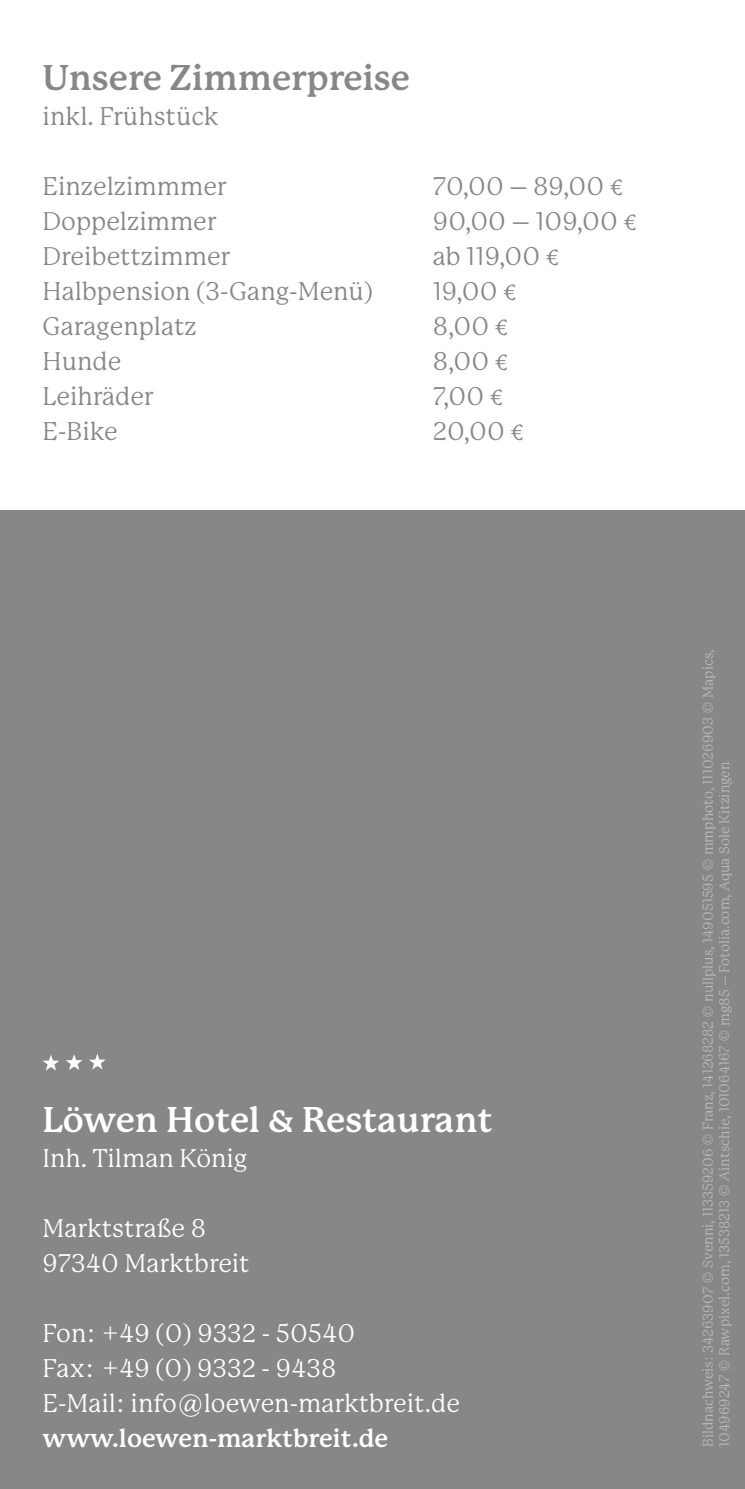
<style>
.page{position:relative;width:745px;height:1489px;background:#fff}
.page>*{position:absolute;margin:0;border:0;box-sizing:border-box;transform-origin:0 0}
.t1{font:700 35px "P22 Mackinac Pro";color:#fff}
.t2{font:700 35px "P22 Mackinac Pro";color:#878787}
.t3{font:25px "P22 Mackinac Pro";color:#878787}
.t4{font:25px/35px "P22 Mackinac Pro";color:#fff}
.t5{font:700 25px "P22 Mackinac Pro";color:#fff}
.t6{font:13.75px/16.5px "P22 Mackinac Pro";color:#bababa}
</style>
<div class="page">
<div style="left:0;top:510px;width:744px;height:978px;background:#878787"></div>
<svg style="left:43px;top:1055px;width:16px;height:15px"></svg>
<svg style="left:66px;top:1054px;width:16px;height:15px"></svg>
<svg style="left:89px;top:1054px;width:17px;height:15px"></svg>
<h1 class="t2" style="left:43px;top:58px;width:369px">Unsere Zimmerpreise</h1>
<h2 class="t3" style="left:43px;top:102px;width:178px">inkl. Frühstück</h2>
<h2 class="t3" style="left:43px;top:172px;width:185px">Einzelzimmmer</h2>
<h2 class="t3" style="left:432px;top:172px;width:193px">70,00 – 89,00 €</h2>
<h2 class="t3" style="left:43px;top:207px;width:175px">Doppelzimmer</h2>
<h2 class="t3" style="left:432px;top:207px;width:207px">90,00 – 109,00 €</h2>
<h2 class="t3" style="left:43px;top:242px;width:189px">Dreibettzimmer</h2>
<h2 class="t3" style="left:432px;top:242px;width:129px">ab 119,00 €</h2>
<h2 class="t3" style="left:43px;top:277px;width:331px">Halbpension (3-Gang-Menü)</h2>
<h2 class="t3" style="left:432px;top:277px;width:86px">19,00 €</h2>
<h2 class="t3" style="left:43px;top:312px;width:155px">Garagenplatz</h2>
<h2 class="t3" style="left:432px;top:312px;width:78px">8,00 €</h2>
<h2 class="t3" style="left:43px;top:347px;width:80px">Hunde</h2>
<h2 class="t3" style="left:432px;top:347px;width:78px">8,00 €</h2>
<h2 class="t3" style="left:43px;top:382px;width:112px">Leihräder</h2>
<h2 class="t3" style="left:432px;top:382px;width:73px">7,00 €</h2>
<h2 class="t3" style="left:43px;top:417px;width:77px">E-Bike</h2>
<h2 class="t3" style="left:432px;top:417px;width:94px">20,00 €</h2>
<h1 class="t1" style="left:43px;top:1099px;width:451px">Löwen Hotel &amp; Restaurant</h1>
<h2 class="t4" style="left:43px;top:1140px;width:206px">Inh. Tilman König</h2>
<h2 class="t4" style="left:43px;top:1210px;width:208px">Marktstraße 8<br>97340 Marktbreit</h2>
<h2 class="t4" style="left:43px;top:1315px;width:418px">Fon: +49 (0) 9332 - 50540<br>Fax: +49 (0) 9332 - 9438<br>E-Mail: info@loewen-marktbreit.de</h2>
<h2 class="t5" style="left:43px;top:1423px;width:347px">www.loewen-marktbreit.de</h2>
<p class="t6" style="left:699px;top:1446px;width:799px;rotate:-90deg">Bildnachweis: 34263907 © Svenni, 113359206 © Franz, 141268282 © nullplus, 149051595 © mmphoto, 111026903 © Mapics,<br>104969247 © Rawpixel.com, 13538213 © Aintschie, 101064167 © mg85 – Fotolia.com, Aqua Sole Kitzingen</p>
</div>
